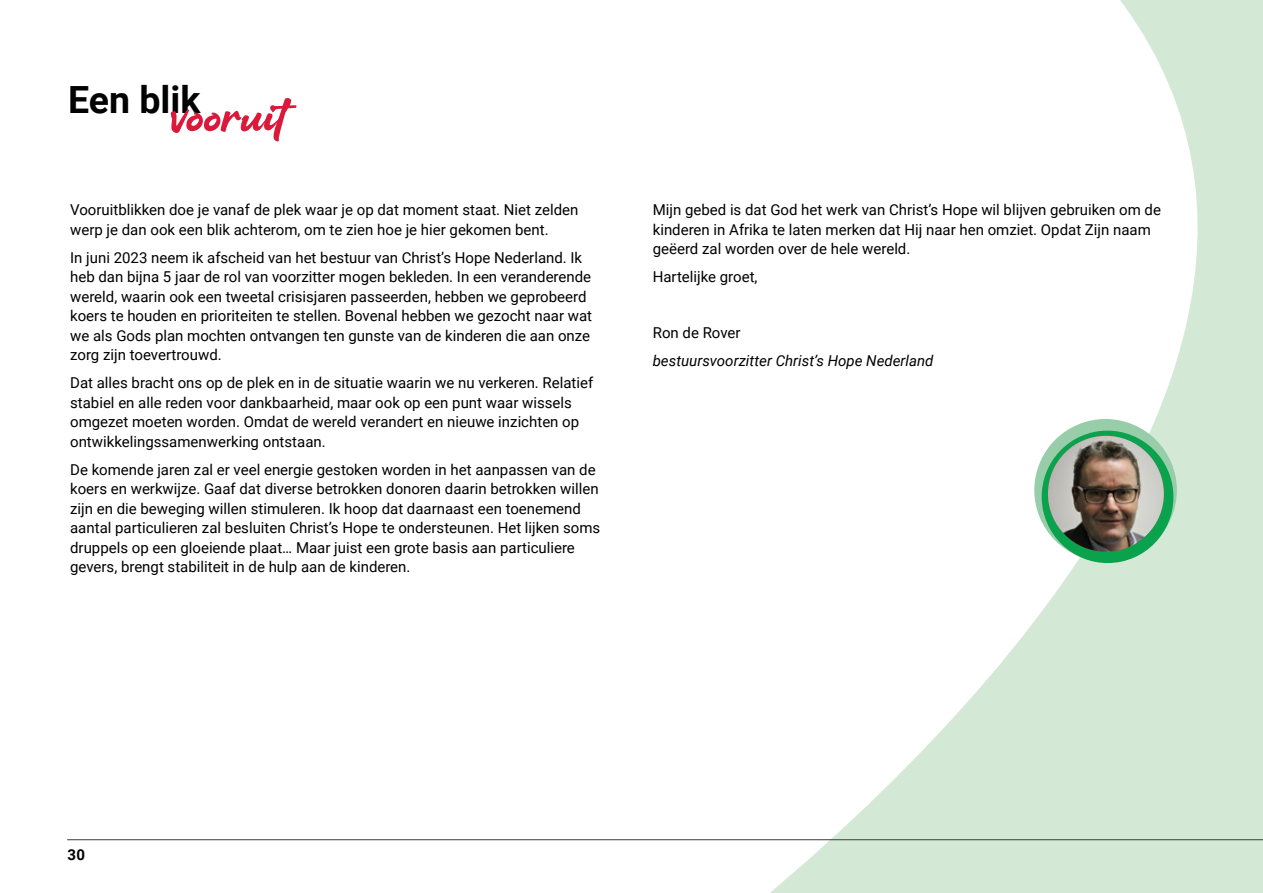
<style>
.page{position:relative;width:1263px;height:893px;background:#fff}
.page>*{position:absolute;margin:0;border:0;box-sizing:border-box;transform-origin:0 0}
.t1{font:700 37.5px "Roboto";color:#020203}
.t2{font:15px/19.5px "Roboto";color:#000}
.t3{font:italic 15px "Roboto";color:#000}
.t4{font:700 15px "Roboto";color:#000}
.s1{font-family:"Stay Home Script PERSONAL";font-weight:400;font-size:75px;color:#db193b}
</style>
<div class="page">
<svg style="left:731px;top:0;width:532px;height:893px"></svg>
<svg style="left:1262px;top:403px;width:1px;height:490px"></svg>
<svg style="left:1026px;top:411px;width:159px;height:159px"></svg>
<img style="left:1048px;top:436px;width:116px;height:116px;border-radius:58px">
<hr style="left:67px;top:839px;width:1196px;height:1px;background:#3b3b3b">
<h1 class="t1" style="left:68px;top:74px;width:222px">Een blik<span class="s1">vooruit</span></h1>
<p class="t2" style="left:70px;top:200px;width:510px">Vooruitblikken doe je vanaf de plek waar je op dat moment staat. Niet zelden werp je dan ook een blik achterom, om te zien hoe je hier gekomen bent.</p>
<p class="t2" style="left:70px;top:247px;width:523px">In juni 2023 neem ik afscheid van het bestuur van Christ’s Hope Nederland. Ik heb dan bijna 5 jaar de rol van voorzitter mogen bekleden. In een veranderende wereld, waarin ook een tweetal crisisjaren passeerden, hebben we geprobeerd koers te houden en prioriteiten te stellen. Bovenal hebben we gezocht naar wat we als Gods plan mochten ontvangen ten gunste van de kinderen die aan onze zorg zijn toevertrouwd.</p>
<p class="t2" style="left:70px;top:373px;width:525px">Dat alles bracht ons op de plek en in de situatie waarin we nu verkeren. Relatief stabiel en alle reden voor dankbaarheid, maar ook op een punt waar wissels omgezet moeten worden. Omdat de wereld verandert en nieuwe inzichten op ontwikkelingssamenwerking ontstaan.</p>
<p class="t2" style="left:70px;top:459px;width:532px">De komende jaren zal er veel energie gestoken worden in het aanpassen van de koers en werkwijze. Gaaf dat diverse betrokken donoren daarin betrokken willen zijn en die beweging willen stimuleren. Ik hoop dat daarnaast een toenemend aantal particulieren zal besluiten Christ’s Hope te ondersteunen. Het lijken soms druppels op een gloeiende plaat… Maar juist een grote basis aan particuliere gevers, brengt stabiliteit in de hulp aan de kinderen.</p>
<p class="t2" style="left:653px;top:200px;width:510px">Mijn gebed is dat God het werk van Christ’s Hope wil blijven gebruiken om de kinderen in Afrika te laten merken dat Hij naar hen omziet. Opdat Zijn naam geëerd zal worden over de hele wereld.</p>
<p class="t2" style="left:653px;top:267px;width:106px">Hartelijke groet,</p>
<p class="t2" style="left:653px;top:323px;width:89px">Ron de Rover</p>
<p class="t3" style="left:653px;top:351px;width:282px">bestuursvoorzitter Christ’s Hope Nederland</p>
<p class="t4" style="left:67px;top:844px;width:19px">30</p>
</div>
